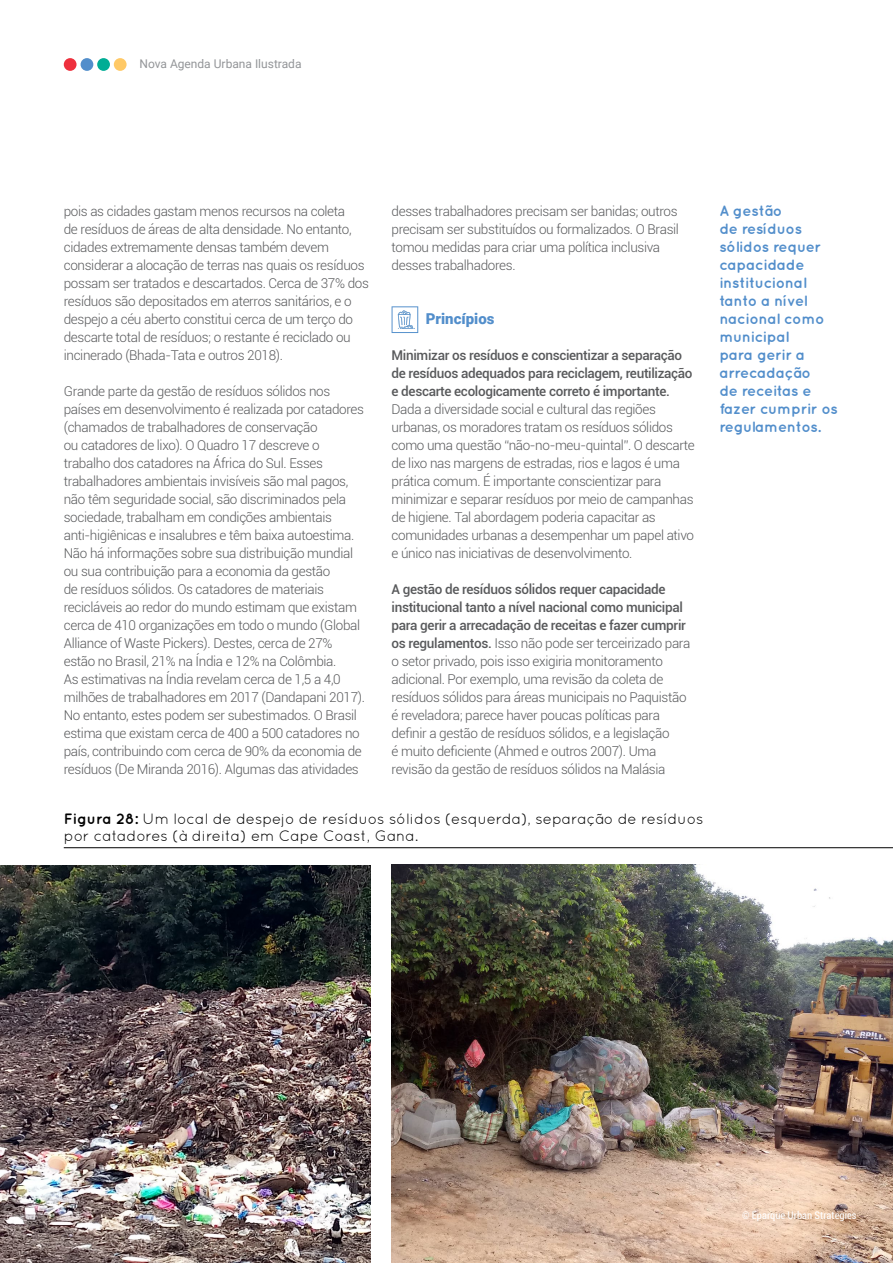
<style>
.page{position:relative;width:893px;height:1263px;background:#fff}
.page>*{position:absolute;margin:0;border:0;box-sizing:border-box;transform-origin:0 0}
.t1{font:700 15px/18px "Quicksand";letter-spacing:-.02em;color:#528ecb}
.t2{font:15px/16.5px "Quicksand";color:#000}
.t3{font:900 15px "Roboto";color:#528ecb}
.t4{font:300 13.5px/18px "Roboto";letter-spacing:-.025em;color:#58595b}
.t5{font:500 13.5px/18px "Roboto";letter-spacing:-.025em;color:#58595b}
.t6{font:12px "Roboto";color:#939598}
.t7{font:condensed 10.5px "Roboto";color:#fff}
.s1{font-weight:500}
.s2{font-weight:700}
</style>
<div class="page">
<div style="left:64px;top:58px;width:13px;height:13px;background:#ee303d;border-radius:50%"></div>
<div style="left:81px;top:58px;width:12px;height:13px;background:#528ecb;border-radius:50%"></div>
<div style="left:97px;top:58px;width:13px;height:13px;background:#00ad95;border-radius:50%"></div>
<div style="left:114px;top:58px;width:13px;height:13px;background:#ffc966;border-radius:50%"></div>
<svg style="left:392px;top:306px;width:26px;height:27px"></svg>
<img style="left:0;top:865px;width:370px;height:398px">
<img style="left:391px;top:864px;width:502px;height:399px">
<hr style="left:64px;top:847px;width:829px;height:1px;background:#000">
<p class="t6" style="left:139px;top:56px;width:164px">Nova Agenda Urbana Ilustrada</p>
<p class="t4" style="left:64px;top:202px;width:307px">pois as cidades gastam menos recursos na coleta<br>de resíduos de áreas de alta densidade. No entanto, cidades extremamente densas também devem considerar a alocação de terras nas quais os resíduos possam ser tratados e descartados. Cerca de 37% dos resíduos são depositados em aterros sanitários, e o despejo a céu aberto constitui cerca de um terço do descarte total de resíduos; o restante é reciclado ou incinerado (Bhada-Tata e outros 2018).</p>
<p class="t4" style="left:64px;top:382px;width:303px">Grande parte da gestão de resíduos sólidos nos países em desenvolvimento é realizada por catadores (chamados de trabalhadores de conservação<br>ou catadores de lixo). O Quadro 17 descreve o trabalho dos catadores na África do Sul. Esses trabalhadores ambientais invisíveis são mal pagos, não têm seguridade social, são discriminados pela sociedade, trabalham em condições ambientais anti-higiênicas e insalubres e têm baixa autoestima.<br>Não há informações sobre sua distribuição mundial ou sua contribuição para a economia da gestão<br>de resíduos sólidos. Os catadores de materiais recicláveis ao redor do mundo estimam que existam cerca de 410 organizações em todo o mundo (Global Alliance of Waste Pickers). Destes, cerca de 27% estão no Brasil, 21% na Índia e 12% na Colômbia.<br>As estimativas na Índia revelam cerca de 1,5 a 4,0 milhões de trabalhadores em 2017 (Dandapani 2017).<br>No entanto, estes podem ser subestimados. O Brasil estima que existam cerca de 400 a 500 catadores no país, contribuindo com cerca de 90% da economia de resíduos (De Miranda 2016). Algumas das atividades</p>
<p class="t4" style="left:392px;top:202px;width:289px">desses trabalhadores precisam ser banidas; outros precisam ser substituídos ou formalizados. O Brasil tomou medidas para criar uma política inclusiva desses trabalhadores.</p>
<p class="t3" style="left:426px;top:308px;width:70px">Princípios</p>
<p class="t5" style="left:392px;top:346px;width:303px">Minimizar os resíduos e conscientizar a separação de resíduos adequados para reciclagem, reutilização e descarte ecologicamente correto é importante.</p>
<p class="t4" style="left:392px;top:400px;width:305px">Dada a diversidade social e cultural das regiões urbanas, os moradores tratam os resíduos sólidos como uma questão “não-no-meu-quintal”. O descarte de lixo nas margens de estradas, rios e lagos é uma prática comum. É importante conscientizar para minimizar e separar resíduos por meio de campanhas de higiene. Tal abordagem poderia capacitar as comunidades urbanas a desempenhar um papel ativo e único nas iniciativas de desenvolvimento.</p>
<p class="t4" style="left:392px;top:580px;width:300px"><span class="s1">A gestão de resíduos sólidos requer capacidade institucional tanto a nível nacional como municipal para gerir a arrecadação de receitas e fazer cumprir os regulamentos.</span> Isso não pode ser terceirizado para o setor privado, pois isso exigiria monitoramento adicional. Por exemplo, uma revisão da coleta de resíduos sólidos para áreas municipais no Paquistão é reveladora; parece haver poucas políticas para definir a gestão de resíduos sólidos, e a legislação<br>é muito deficiente (Ahmed e outros 2007). Uma revisão da gestão de resíduos sólidos na Malásia</p>
<p class="t2" style="left:64px;top:811px;width:641px"><span class="s2">Figura 28:</span> Um local de despejo de resíduos sólidos (esquerda), separação de resíduos por catadores (à direita) em Cape Coast, Gana.</p>
<p class="t1" style="left:719px;top:201px;width:120px">A gestão<br>de resíduos sólidos requer capacidade institucional tanto a nível nacional como municipal<br>para gerir a arrecadação<br>de receitas e fazer cumprir os regulamentos.</p>
<p class="t7" style="left:742px;top:1207px;width:116px">© Eparque Urban Strategies</p>
</div>
